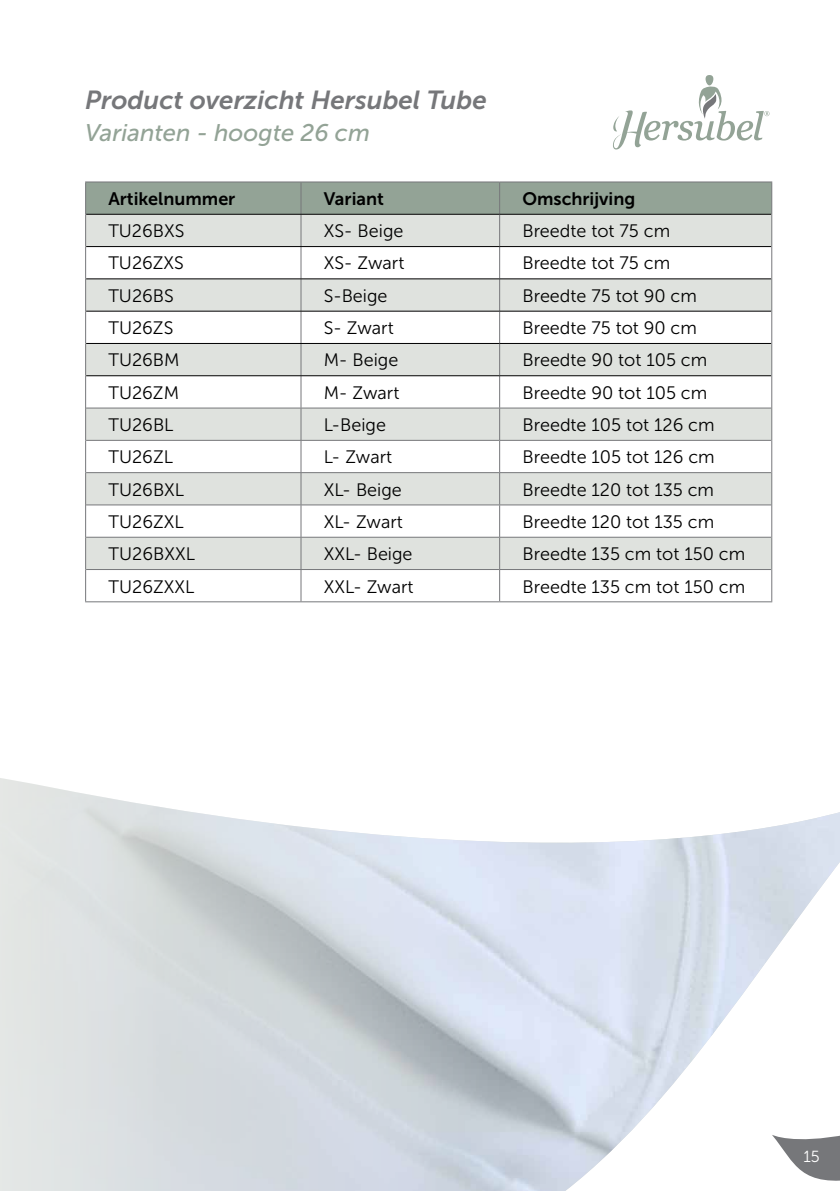
<style>
.page{position:relative;width:840px;height:1191px;background:#fff}
.page>*{position:absolute;margin:0;border:0;box-sizing:border-box;transform-origin:0 0}
.t1{font:italic 26px "Museo Sans 700";color:#76777a}
.t2{font:italic 24px "Museo Sans 500";color:#93a396}
.t3{font:18px "Museo Sans 300";color:#000}
.t4{font:18px "Museo Sans 700";color:#000}
.t5{font:16px "Museo Sans 300";color:#fff}
</style>
<div class="page">
<div style="left:86px;top:182px;width:684px;height:32px;background:#93a396"></div>
<svg style="left:86px;top:215px;width:684px;height:354px;fill:#dfe2de"></svg>
<hr style="left:300px;top:182px;width:1px;height:32px;background:#76777a">
<hr style="left:499px;top:182px;width:1px;height:32px;background:#76777a">
<hr style="left:300px;top:215px;width:1px;height:31px;background:#76777a">
<hr style="left:499px;top:215px;width:1px;height:31px;background:#76777a">
<hr style="left:300px;top:247px;width:1px;height:31px;background:#76777a">
<hr style="left:499px;top:247px;width:1px;height:31px;background:#76777a">
<hr style="left:300px;top:279px;width:1px;height:32px;background:#76777a">
<hr style="left:499px;top:279px;width:1px;height:32px;background:#76777a">
<hr style="left:300px;top:311px;width:1px;height:32px;background:#76777a">
<hr style="left:499px;top:311px;width:1px;height:32px;background:#76777a">
<hr style="left:300px;top:344px;width:1px;height:31px;background:#76777a">
<hr style="left:499px;top:344px;width:1px;height:31px;background:#76777a">
<hr style="left:300px;top:376px;width:1px;height:32px;background:#76777a">
<hr style="left:499px;top:376px;width:1px;height:32px;background:#76777a">
<hr style="left:86px;top:408px;width:215px;height:1px;background:#76777a">
<hr style="left:301px;top:408px;width:198px;height:1px;background:#76777a">
<hr style="left:300px;top:408px;width:1px;height:32px;background:#76777a">
<hr style="left:499px;top:408px;width:271px;height:1px;background:#76777a">
<hr style="left:499px;top:408px;width:1px;height:32px;background:#76777a">
<hr style="left:86px;top:440px;width:215px;height:1px;background:#76777a">
<hr style="left:301px;top:440px;width:198px;height:1px;background:#76777a">
<hr style="left:300px;top:440px;width:1px;height:32px;background:#76777a">
<hr style="left:499px;top:440px;width:271px;height:1px;background:#76777a">
<hr style="left:499px;top:440px;width:1px;height:32px;background:#76777a">
<hr style="left:86px;top:472px;width:215px;height:1px;background:#76777a">
<hr style="left:301px;top:472px;width:198px;height:1px;background:#76777a">
<hr style="left:300px;top:473px;width:1px;height:31px;background:#76777a">
<hr style="left:499px;top:472px;width:271px;height:1px;background:#76777a">
<hr style="left:499px;top:473px;width:1px;height:31px;background:#76777a">
<hr style="left:86px;top:504px;width:215px;height:1px;background:#76777a">
<hr style="left:301px;top:504px;width:198px;height:1px;background:#76777a">
<hr style="left:300px;top:505px;width:1px;height:32px;background:#76777a">
<hr style="left:499px;top:504px;width:271px;height:1px;background:#76777a">
<hr style="left:499px;top:505px;width:1px;height:32px;background:#76777a">
<hr style="left:86px;top:537px;width:215px;height:1px;background:#76777a">
<hr style="left:301px;top:537px;width:198px;height:1px;background:#76777a">
<hr style="left:300px;top:537px;width:1px;height:32px;background:#76777a">
<hr style="left:499px;top:537px;width:271px;height:1px;background:#76777a">
<hr style="left:499px;top:537px;width:1px;height:32px;background:#76777a">
<hr style="left:86px;top:569px;width:215px;height:1px;background:#76777a">
<hr style="left:301px;top:569px;width:198px;height:1px;background:#76777a">
<hr style="left:300px;top:570px;width:1px;height:31px;background:#76777a">
<hr style="left:499px;top:569px;width:271px;height:1px;background:#76777a">
<hr style="left:499px;top:570px;width:1px;height:31px;background:#76777a">
<hr style="left:86px;top:214px;width:215px;height:1px;background:#000">
<hr style="left:301px;top:214px;width:198px;height:1px;background:#000">
<hr style="left:499px;top:214px;width:271px;height:1px;background:#000">
<hr style="left:86px;top:246px;width:215px;height:1px;background:#000">
<hr style="left:301px;top:246px;width:198px;height:1px;background:#000">
<hr style="left:499px;top:246px;width:271px;height:1px;background:#000">
<hr style="left:86px;top:278px;width:215px;height:1px;background:#000">
<hr style="left:301px;top:278px;width:198px;height:1px;background:#000">
<hr style="left:499px;top:278px;width:271px;height:1px;background:#000">
<hr style="left:86px;top:311px;width:215px;height:1px;background:#000">
<hr style="left:301px;top:311px;width:198px;height:1px;background:#000">
<hr style="left:499px;top:311px;width:271px;height:1px;background:#000">
<hr style="left:86px;top:343px;width:215px;height:1px;background:#000">
<hr style="left:301px;top:343px;width:198px;height:1px;background:#000">
<hr style="left:499px;top:343px;width:271px;height:1px;background:#000">
<hr style="left:86px;top:375px;width:215px;height:1px;background:#000">
<hr style="left:301px;top:375px;width:198px;height:1px;background:#000">
<hr style="left:499px;top:375px;width:271px;height:1px;background:#000">
<hr style="left:85px;top:181px;width:216px;height:1px;background:#76777a">
<hr style="left:85px;top:182px;width:1px;height:32px;background:#76777a">
<hr style="left:301px;top:181px;width:198px;height:1px;background:#76777a">
<hr style="left:499px;top:181px;width:272px;height:1px;background:#76777a">
<hr style="left:770px;top:182px;width:1px;height:32px;background:#76777a">
<hr style="left:85px;top:214px;width:1px;height:32px;background:#76777a">
<hr style="left:770px;top:214px;width:1px;height:32px;background:#76777a">
<hr style="left:85px;top:246px;width:1px;height:33px;background:#76777a">
<hr style="left:770px;top:246px;width:1px;height:33px;background:#76777a">
<hr style="left:85px;top:279px;width:1px;height:32px;background:#76777a">
<hr style="left:770px;top:279px;width:1px;height:32px;background:#76777a">
<hr style="left:85px;top:311px;width:1px;height:32px;background:#76777a">
<hr style="left:770px;top:311px;width:1px;height:32px;background:#76777a">
<hr style="left:85px;top:343px;width:1px;height:33px;background:#76777a">
<hr style="left:770px;top:343px;width:1px;height:33px;background:#76777a">
<hr style="left:85px;top:376px;width:1px;height:32px;background:#76777a">
<hr style="left:770px;top:376px;width:1px;height:32px;background:#76777a">
<hr style="left:85px;top:408px;width:1px;height:32px;background:#76777a">
<hr style="left:770px;top:408px;width:1px;height:32px;background:#76777a">
<hr style="left:85px;top:440px;width:1px;height:32px;background:#76777a">
<hr style="left:770px;top:440px;width:1px;height:32px;background:#76777a">
<hr style="left:85px;top:472px;width:1px;height:33px;background:#76777a">
<hr style="left:770px;top:472px;width:1px;height:33px;background:#76777a">
<hr style="left:85px;top:505px;width:1px;height:32px;background:#76777a">
<hr style="left:770px;top:505px;width:1px;height:32px;background:#76777a">
<hr style="left:85px;top:537px;width:1px;height:32px;background:#76777a">
<hr style="left:770px;top:537px;width:1px;height:32px;background:#76777a">
<hr style="left:85px;top:569px;width:1px;height:32px;background:#76777a">
<hr style="left:770px;top:569px;width:1px;height:32px;background:#76777a">
<hr style="left:85px;top:601px;width:216px;height:1px;background:#76777a">
<hr style="left:301px;top:601px;width:198px;height:1px;background:#76777a">
<hr style="left:499px;top:601px;width:272px;height:1px;background:#76777a">
<div style="left:705px;top:75px;width:8px;height:10px;background:#93a396;border-radius:4px"></div>
<svg style="left:613px;top:86px;width:156px;height:63px"></svg>
<svg style="left:772px;top:1134px;width:67px;height:47px"></svg>
<h1 class="t1" style="left:85px;top:85px;width:403px">Product overzicht Hersubel Tube</h1>
<h2 class="t2" style="left:85px;top:119px;width:286px">Varianten - hoogte 26 cm</h2>
<p class="t4" style="left:108px;top:189px;width:128px">Artikelnummer</p>
<p class="t4" style="left:323px;top:189px;width:62px">Variant</p>
<p class="t4" style="left:522px;top:189px;width:114px">Omschrijving</p>
<p class="t3" style="left:108px;top:221px;width:78px">TU26BXS</p>
<p class="t3" style="left:323px;top:221px;width:81px">XS- Beige</p>
<p class="t3" style="left:522px;top:221px;width:149px">Breedte tot 75 cm</p>
<p class="t3" style="left:108px;top:253px;width:77px">TU26ZXS</p>
<p class="t3" style="left:323px;top:253px;width:82px">XS- Zwart</p>
<p class="t3" style="left:522px;top:253px;width:149px">Breedte tot 75 cm</p>
<p class="t3" style="left:108px;top:286px;width:67px">TU26BS</p>
<p class="t3" style="left:323px;top:286px;width:65px">S-Beige</p>
<p class="t3" style="left:522px;top:286px;width:176px">Breedte 75 tot 90 cm</p>
<p class="t3" style="left:108px;top:318px;width:66px">TU26ZS</p>
<p class="t3" style="left:323px;top:318px;width:71px">S- Zwart</p>
<p class="t3" style="left:522px;top:318px;width:176px">Breedte 75 tot 90 cm</p>
<p class="t3" style="left:108px;top:350px;width:73px">TU26BM</p>
<p class="t3" style="left:323px;top:350px;width:76px">M- Beige</p>
<p class="t3" style="left:522px;top:350px;width:186px">Breedte 90 tot 105 cm</p>
<p class="t3" style="left:108px;top:383px;width:72px">TU26ZM</p>
<p class="t3" style="left:323px;top:383px;width:77px">M- Zwart</p>
<p class="t3" style="left:522px;top:383px;width:186px">Breedte 90 tot 105 cm</p>
<p class="t3" style="left:108px;top:415px;width:67px">TU26BL</p>
<p class="t3" style="left:323px;top:415px;width:64px">L-Beige</p>
<p class="t3" style="left:522px;top:415px;width:194px">Breedte 105 tot 126 cm</p>
<p class="t3" style="left:108px;top:447px;width:66px">TU26ZL</p>
<p class="t3" style="left:323px;top:447px;width:70px">L- Zwart</p>
<p class="t3" style="left:522px;top:447px;width:194px">Breedte 105 tot 126 cm</p>
<p class="t3" style="left:108px;top:480px;width:77px">TU26BXL</p>
<p class="t3" style="left:324px;top:480px;width:79px">XL- Beige</p>
<p class="t3" style="left:522px;top:480px;width:193px">Breedte 120 tot 135 cm</p>
<p class="t3" style="left:108px;top:512px;width:77px">TU26ZXL</p>
<p class="t3" style="left:324px;top:512px;width:80px">XL- Zwart</p>
<p class="t3" style="left:522px;top:512px;width:193px">Breedte 120 tot 135 cm</p>
<p class="t3" style="left:108px;top:544px;width:88px">TU26BXXL</p>
<p class="t3" style="left:324px;top:544px;width:90px">XXL- Beige</p>
<p class="t3" style="left:522px;top:544px;width:224px">Breedte 135 cm tot 150 cm</p>
<p class="t3" style="left:108px;top:576px;width:87px">TU26ZXXL</p>
<p class="t3" style="left:324px;top:576px;width:91px">XXL- Zwart</p>
<p class="t3" style="left:522px;top:576px;width:224px">Breedte 135 cm tot 150 cm</p>
<p class="t5" style="left:803px;top:1147px;width:18px">15</p>
</div>
